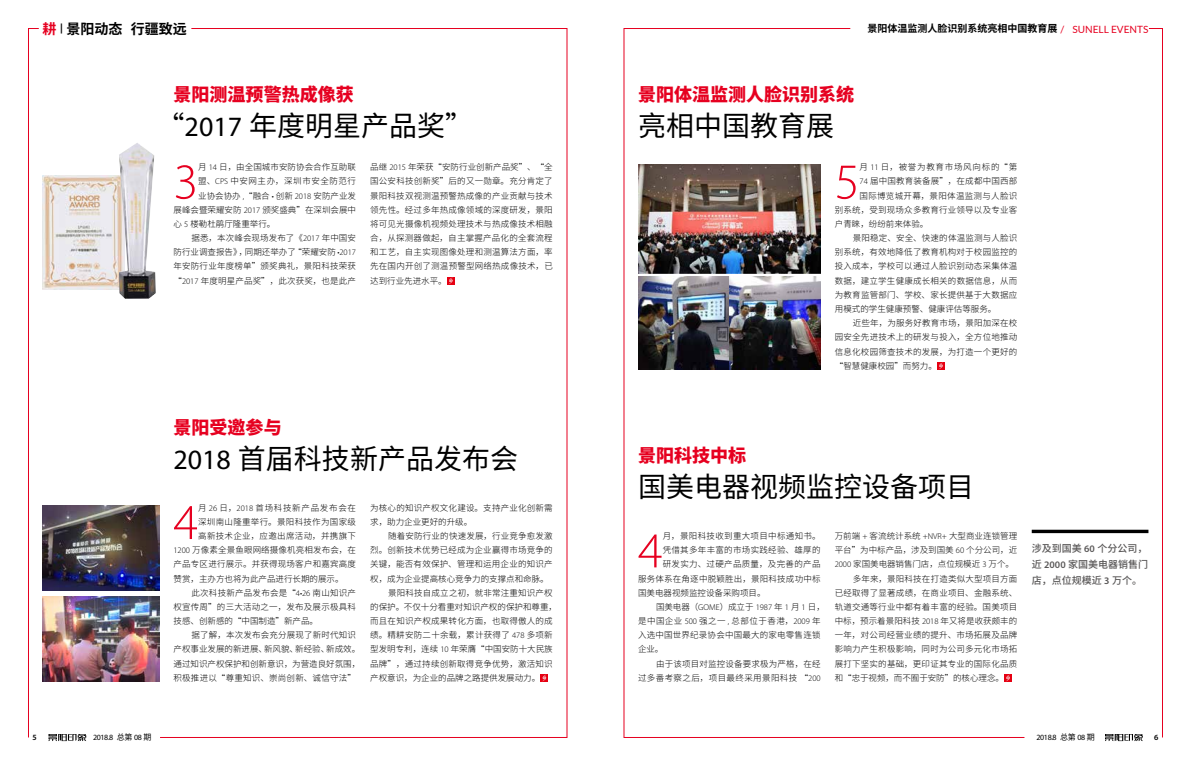
<style>
.page{position:relative;width:1191px;height:766px;background:#fff}
.page>*{position:absolute;margin:0;border:0;box-sizing:border-box;transform-origin:0 0}
.t1{font:300 50.6px "Myriad Pro";color:#e60020}
.t2{font:28px "Source Han Sans CN";color:#000}
.t3{font:800 18px "Source Han Sans CN";color:#e60020}
.t4{font:700 14px "Source Han Sans CN";color:#000}
.t5{font:500 10px/16px "Source Han Sans CN";color:#595757;text-align:justify}
.t6{font:700 10px "Source Han Sans CN";color:#000}
.t7{font:300 8.5px/14.2px "Source Han Sans CN";letter-spacing:.025em;color:#000;text-align:justify}
.t8{font:300 8.5px "Source Han Sans CN";color:#000}
.t9{font:300 8.5px "Source Han Sans CN";letter-spacing:.005em;color:#000}
.t10{font:300 8.5px "Source Han Sans CN";letter-spacing:-.005em;color:#000}
.t11{font:300 8.5px "Source Han Sans CN";letter-spacing:.085em;color:#000}
.t12{font:300 8.5px "Source Han Sans CN";letter-spacing:.055em;color:#000}
.t13{font:300 8.5px "Source Han Sans CN";letter-spacing:.045em;color:#000}
.t14{font:300 8.5px "Source Han Sans CN";letter-spacing:.065em;color:#000}
.t15{font:8px "Myriad Pro";letter-spacing:-.05em;color:#000}
.t16{font:600 8px "Myriad Pro";color:#000}
.s1{color:#e60020}
.s2{font-family:"Myriad Pro"}
.s3{font-family:"Lato";font-weight:400;color:#e60020}
.s4{font-family:"Myriad Pro";font-weight:600}
.s5{font-family:"Source Han Sans CN"}
</style>
<div class="page">
<svg style="left:623px;top:28px;width:389px;height:709px"></svg>
<svg style="left:28px;top:28px;width:11px;height:709px"></svg>
<div style="left:937px;top:362px;width:7px;height:8px;background:#e60012"></div>
<svg style="left:939px;top:362px;width:4px;height:7px"></svg>
<div style="left:447px;top:277px;width:8px;height:7px;background:#e60012"></div>
<svg style="left:449px;top:277px;width:4px;height:7px"></svg>
<div style="left:540px;top:673px;width:8px;height:8px;background:#e60012"></div>
<svg style="left:542px;top:674px;width:4px;height:7px"></svg>
<img style="left:43px;top:505px;width:116px;height:85px">
<img style="left:43px;top:596px;width:116px;height:85px">
<img style="left:638px;top:164px;width:182px;height:110px">
<img style="left:638px;top:276px;width:182px;height:94px">
<img style="left:43px;top:175px;width:76px;height:114px">
<img style="left:119px;top:143px;width:37px;height:156px">
<div style="left:1004px;top:673px;width:8px;height:8px;background:#e60012"></div>
<svg style="left:1006px;top:674px;width:4px;height:7px"></svg>
<svg style="left:1031px;top:529px;width:117px;height:4px"></svg>
<svg style="left:48px;top:734px;width:38px;height:6px"></svg>
<svg style="left:1105px;top:734px;width:37px;height:6px"></svg>
<h3 class="t4" style="left:43px;top:21px;width:146px"><span class="s1">耕</span> <sup>|</sup> 景阳动态 行疆致远</h3>
<h3 class="t3" style="left:174px;top:84px;width:182px">景阳测温预警热成像获</h3>
<h2 class="t2" style="left:157px;top:110px;width:318px">“<span class="s2">2017</span> 年度明星产品奖”</h2>
<h1 class="t1" style="left:173px;top:154px;width:26px">3</h1>
<p class="t9" style="left:198px;top:162px;width:159px">月 <span class="s2">14</span> 日，由全国城市安防协会合作互助联</p>
<p class="t14" style="left:198px;top:176px;width:159px">盟、<span class="s2">CPS</span> 中安网主办，深圳市安全防范行</p>
<p class="t8" style="left:198px;top:191px;width:159px">业协会协办 <span class="s2">,</span>“融合 <span class="s2">•</span> 创新 <span class="s2">2018</span> 安防产业发</p>
<p class="t8" style="left:173px;top:205px;width:184px">展峰会暨荣耀安防 <span class="s2">2017</span> 颁奖盛典”在深圳会展中</p>
<p class="t8" style="left:173px;top:219px;width:103px">心 <span class="s2">5</span> 楼勒杜鹃厅隆重举行。</p>
<p class="t7" style="left:191px;top:231px;width:166px">据悉，本次峰会现场发布了《<span class="s2">2017</span> 年中国安</p>
<p class="t8" style="left:173px;top:247px;width:184px">防行业调查报告》，同期还举办了“荣耀安防 <span class="s2">•2017</span></p>
<p class="t7" style="left:173px;top:259px;width:184px">年安防行业年度榜单”颁奖典礼，景阳科技荣获</p>
<p class="t7" style="left:173px;top:273px;width:184px">“<span class="s2">2017</span> 年度明星产品奖”，此次获奖，也是此产</p>
<p class="t7" style="left:370px;top:160px;width:184px">品继 <span class="s2">2015</span> 年荣获“安防行业创新产品奖”、“全国公安科技创新奖”后的又一勋章。充分肯定了景阳科技双视测温预警热成像的产业贡献与技术领先性。经过多年热成像领域的深度研发，景阳将可见光摄像机视频处理技术与热成像技术相融合，从探测器做起，自主掌握产品化的全套流程和工艺，自主实现图像处理和测温算法方面，率先在国内开创了测温预警型网络热成像技术，已达到行业先进水平。</p>
<h3 class="t3" style="left:174px;top:417px;width:110px">景阳受邀参与</h3>
<h2 class="t2" style="left:173px;top:443px;width:346px"><span class="s2">2018</span> 首届科技新产品发布会</h2>
<h1 class="t1" style="left:173px;top:494px;width:26px">4</h1>
<p class="t11" style="left:198px;top:502px;width:159px">月 <span class="s2">26</span> 日，<span class="s2">2018</span> 首场科技新产品发布会在</p>
<p class="t7" style="left:198px;top:514px;width:159px">深圳南山隆重举行。景阳科技作为国家级</p>
<p class="t7" style="left:198px;top:529px;width:159px">高新技术企业，应邀出席活动，并携旗下</p>
<p class="t7" style="left:173px;top:543px;width:184px"><span class="s2">1200</span> 万像素全景鱼眼网络摄像机亮相发布会，在</p>
<p class="t7" style="left:173px;top:557px;width:184px">产品专区进行展示。并获得现场客户和嘉宾高度</p>
<p class="t8" style="left:173px;top:573px;width:171px">赞赏，主办方也将为此产品进行长期的展示。</p>
<p class="t7" style="left:191px;top:585px;width:166px">此次科技新产品发布会是“<span class="s2">4•26</span> 南山知识产</p>
<p class="t7" style="left:173px;top:599px;width:184px">权宣传周”的三大活动之一，发布及展示极具科</p>
<p class="t8" style="left:173px;top:616px;width:146px">技感、创新感的“中国制造”新产品。</p>
<p class="t7" style="left:191px;top:628px;width:166px">据了解，本次发布会充分展现了新时代知识</p>
<p class="t8" style="left:173px;top:644px;width:188px">产权事业发展的新进展、新风貌、新经验、新成效。</p>
<p class="t8" style="left:173px;top:658px;width:188px">通过知识产权保护和创新意识，为营造良好氛围，</p>
<p class="t7" style="left:173px;top:670px;width:184px">积极推进以“尊重知识、崇尚创新、诚信守法”</p>
<p class="t7" style="left:370px;top:500px;width:184px">为核心的知识产权文化建设。支持产业化创新需求，助力企业更好的升级。</p>
<p class="t7" style="left:388px;top:529px;width:166px">随着安防行业的快速发展，行业竞争愈发激</p>
<p class="t7" style="left:370px;top:543px;width:184px">烈。创新技术优势已经成为企业赢得市场竞争的</p>
<p class="t7" style="left:370px;top:557px;width:184px">关键，能否有效保护、管理和运用企业的知识产</p>
<p class="t8" style="left:370px;top:573px;width:180px">权，成为企业提高核心竞争力的支撑点和命脉。</p>
<p class="t7" style="left:388px;top:585px;width:166px">景阳科技自成立之初，就非常注重知识产权</p>
<p class="t8" style="left:370px;top:602px;width:188px">的保护。不仅十分看重对知识产权的保护和尊重，</p>
<p class="t7" style="left:370px;top:614px;width:184px">而且在知识产权成果转化方面，也取得傲人的成</p>
<p class="t7" style="left:370px;top:628px;width:184px">绩。精耕安防二十余载，累计获得了 <span class="s2">478</span> 多项新</p>
<p class="t8" style="left:370px;top:644px;width:184px">型发明专利，连续 <span class="s2">10</span> 年荣膺“中国安防十大民族</p>
<p class="t7" style="left:370px;top:656px;width:184px">品牌”，通过持续创新取得竞争优势，激活知识</p>
<p class="t8" style="left:370px;top:672px;width:171px">产权意识，为企业的品牌之路提供发展动力。</p>
<p class="t6" style="left:867px;top:23px;width:282px">景阳体温监测人脸识别系统亮相中国教育展 <span class="s3">/ SUNELL EVENTS</span></p>
<h3 class="t3" style="left:638px;top:84px;width:217px">景阳体温监测人脸识别系统</h3>
<h2 class="t2" style="left:638px;top:110px;width:197px">亮相中国教育展</h2>
<h3 class="t3" style="left:638px;top:445px;width:109px">景阳科技中标</h3>
<h1 class="t1" style="left:835px;top:154px;width:26px">5</h1>
<p class="t11" style="left:859px;top:162px;width:159px">月 <span class="s2">11</span> 日，被誉为教育市场风向标的“第</p>
<p class="t7" style="left:859px;top:174px;width:159px"><span class="s2">74</span> 届中国教育装备展”，在成都中国西部</p>
<p class="t7" style="left:859px;top:188px;width:159px">国际博览城开幕，景阳体温监测与人脸识</p>
<p class="t7" style="left:835px;top:203px;width:184px">别系统，受到现场众多教育行业领导以及专业客</p>
<p class="t8" style="left:835px;top:219px;width:95px">户青睐，纷纷前来体验。</p>
<p class="t7" style="left:853px;top:231px;width:166px">景阳稳定、安全、快速的体温监测与人脸识</p>
<p class="t7" style="left:835px;top:245px;width:184px">别系统，有效地降低了教育机构对于校园监控的</p>
<p class="t7" style="left:835px;top:259px;width:184px">投入成本，学校可以通过人脸识别动态采集体温</p>
<p class="t7" style="left:835px;top:273px;width:184px">数据，建立学生健康成长相关的数据信息，从而</p>
<p class="t7" style="left:835px;top:288px;width:184px">为教育监管部门、学校、家长提供基于大数据应</p>
<p class="t8" style="left:835px;top:304px;width:163px">用模式的学生健康预警、健康评估等服务。</p>
<p class="t7" style="left:853px;top:316px;width:166px">近些年，为服务好教育市场，景阳加深在校</p>
<p class="t7" style="left:835px;top:330px;width:184px">园安全先进技术上的研发与投入，全方位地推动</p>
<p class="t7" style="left:835px;top:344px;width:184px">信息化校园筛查技术的发展，为打造一个更好的</p>
<p class="t8" style="left:835px;top:361px;width:103px">“智慧健康校园”而努力。</p>
<h2 class="t2" style="left:638px;top:471px;width:337px">国美电器视频监控设备项目</h2>
<h1 class="t1" style="left:638px;top:522px;width:26px">4</h1>
<p class="t7" style="left:662px;top:529px;width:159px">月，景阳科技收到重大项目中标通知书。</p>
<p class="t7" style="left:662px;top:543px;width:159px">凭借其多年丰富的市场实践经验、雄厚的</p>
<p class="t7" style="left:662px;top:557px;width:159px">研发实力、过硬产品质量，及完善的产品</p>
<p class="t7" style="left:638px;top:571px;width:184px">服务体系在角逐中脱颖胜出，景阳科技成功中标</p>
<p class="t8" style="left:638px;top:587px;width:129px">国美电器视频监控设备采购项目。</p>
<p class="t7" style="left:656px;top:599px;width:170px">国美电器（<span class="s2">GOME</span>）成立于 <span class="s2">1987</span> 年 <span class="s2">1</span> 月 <span class="s2">1</span> 日，</p>
<p class="t12" style="left:638px;top:616px;width:184px">是中国企业 <span class="s2">500</span> 强之一 <span class="s2">,</span> 总部位于香港，<span class="s2">2009</span> 年</p>
<p class="t7" style="left:638px;top:628px;width:184px">入选中国世界纪录协会中国最大的家电零售连锁</p>
<p class="t7" style="left:638px;top:642px;width:27px">企业。</p>
<p class="t7" style="left:656px;top:656px;width:166px">由于该项目对监控设备要求极为严格，在经</p>
<p class="t13" style="left:638px;top:672px;width:184px">过多番考察之后，项目最终采用景阳科技 “<span class="s2">200</span></p>
<p class="t9" style="left:834px;top:531px;width:184px">万前端 <span class="s2">+</span> 客流统计系统 <span class="s2">+NVR+</span> 大型商业连锁管理</p>
<p class="t8" style="left:834px;top:545px;width:184px">平台”为中标产品，涉及到国美 <span class="s2">60</span> 个分公司，近</p>
<p class="t10" style="left:834px;top:559px;width:181px"><span class="s2">2000</span> 家国美电器销售门店，点位规模近 <span class="s2">3</span> 万个。</p>
<p class="t7" style="left:852px;top:571px;width:166px">多年来，景阳科技在打造类似大型项目方面</p>
<p class="t7" style="left:834px;top:585px;width:184px">已经取得了显著成绩，在商业项目、金融系统、</p>
<p class="t7" style="left:834px;top:599px;width:184px">轨道交通等行业中都有着丰富的经验。国美项目</p>
<p class="t9" style="left:834px;top:616px;width:184px">中标，预示着景阳科技 <span class="s2">2018</span> 年又将是收获颇丰的</p>
<p class="t7" style="left:834px;top:628px;width:184px">一年，对公司经营业绩的提升、市场拓展及品牌</p>
<p class="t7" style="left:834px;top:642px;width:184px">影响力产生积极影响，同时为公司多元化市场拓</p>
<p class="t7" style="left:834px;top:656px;width:184px">展打下坚实的基础，更印证其专业的国际化品质</p>
<p class="t10" style="left:834px;top:672px;width:171px">和“忠于视频，而不囿于安防”的核心理念。</p>
<p class="t5" style="left:1031px;top:540px;width:118px">涉及到国美 <span class="s4">60</span> 个分公司，近 <span class="s4">2000</span> 家国美电器销售门店，点位规模近 <span class="s4">3</span> 万个。</p>
<p class="t16" style="left:33px;top:732px;width:6px">5</p>
<p class="t15" style="left:93px;top:732px;width:60px">2018.8 <span class="s5">总第</span> 08 <span class="s5">期</span></p>
<p class="t15" style="left:1036px;top:732px;width:60px">2018.8 <span class="s5">总第</span> 08 <span class="s5">期</span></p>
<p class="t16" style="left:1154px;top:732px;width:6px">6</p>
</div>
